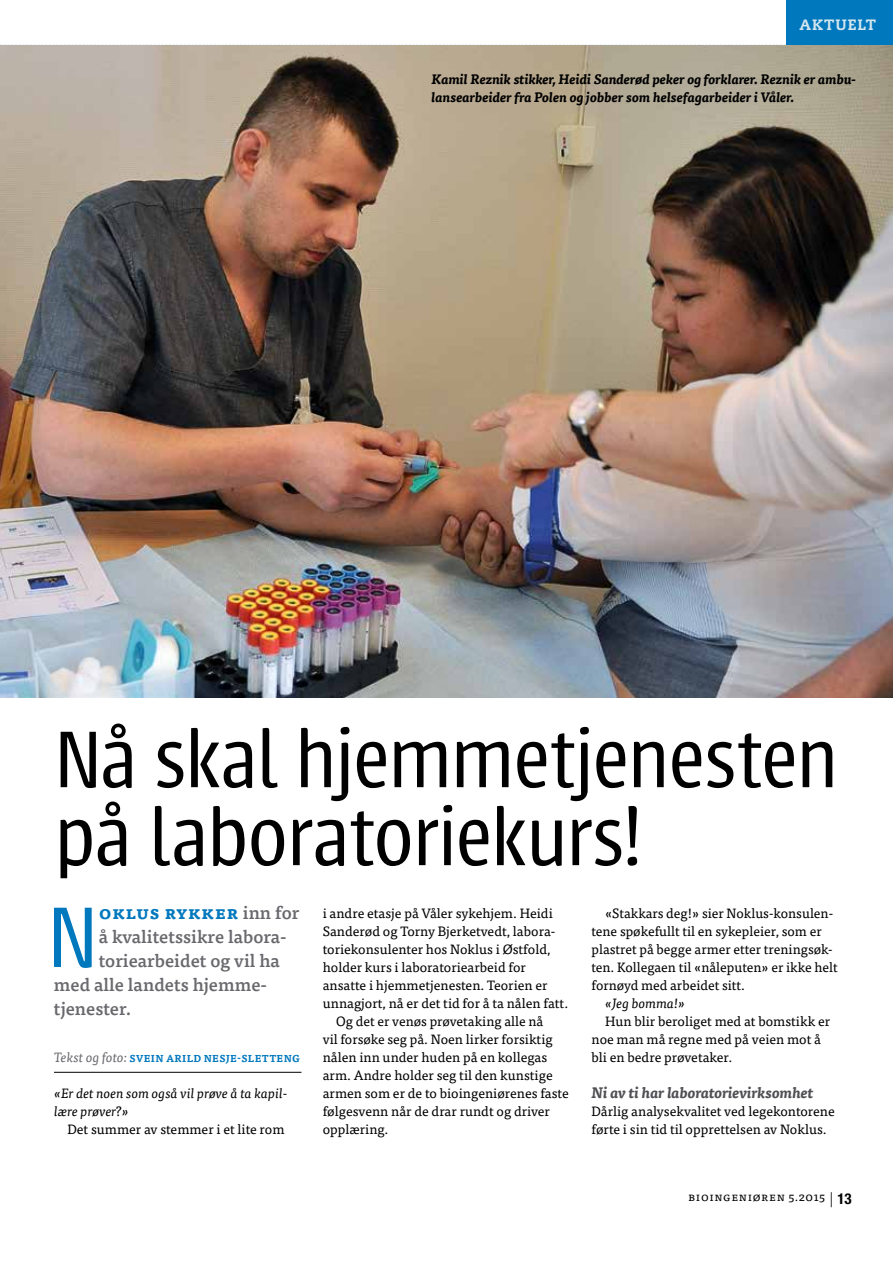
<style>
.page{position:relative;width:893px;height:1263px;background:#fff}
.page>*{position:absolute;margin:0;border:0;box-sizing:border-box;transform-origin:0 0}
.t1{font:300 94.65px "Urbana";color:#0078be}
.t2{font:300 88.5px/78px "Urbana";letter-spacing:-.02em;color:#000}
.t3{font:500 18px "Tisa Pro";color:#69686d}
.t4{font:700 18px "Tisa Pro";letter-spacing:.02em;color:#0078be}
.t5{font:italic 700 15px "Tisa Pro";color:#504f54}
.t6{font:800 15px "Caecilia LT Std";letter-spacing:.065em;color:#d3e5ef}
.t7{font:13.5px/18px "Tisa Pro";color:#000}
.t8{font:italic 700 13.5px/18px "Tisa Pro";color:#000}
.t9{font:italic 13.5px/18px "Tisa Pro";color:#000}
.t10{font:12px "Tisa Pro";letter-spacing:.05em;color:#000}
.t11{font:700 9.9px "Tisa Pro";letter-spacing:.03em;color:#0078be}
.s1{font-weight:500;color:#69686d}
.s2{font-weight:400;font-style:italic;font-size:13.5px;color:#69686d}
.s3{font-family:"Helvetica Neue LT Pro";font-weight:300;font-size:15px}
.s4{font-family:"Helvetica Neue LT Pro";font-weight:700;font-stretch:condensed;font-size:15px}
</style>
<div class="page">
<svg style="left:0;top:45px;width:787px;height:1px"></svg>
<div style="left:787px;top:0;width:106px;height:46px;background:#0078be"></div>
<hr style="left:54px;top:1072px;width:247px;height:1px;background:#000">
<img style="left:0;top:46px;width:893px;height:651px">
<p class="t6" style="left:799px;top:15px;width:78px">AKTUELT</p>
<p class="t8" style="left:432px;top:70px;width:426px">Kamil Reznik stikker, Heidi Sanderød peker og forklarer. Reznik er ambu&shy;lansearbeider fra Polen og jobber som helsefagarbeider i Våler.</p>
<h2 class="t2" style="left:54px;top:721px;width:786px">Nå skal hjemmetjenesten på laboratoriekurs!</h2>
<h1 class="t1" style="left:47px;top:888px;width:53px">N</h1>
<h3 class="t4" style="left:99px;top:898px;width:202px">oklus rykker <span class="s1">inn for</span></h3>
<p class="t7" style="left:323px;top:903px;width:232px">i andre etasje på Våler sykehjem. Heidi</p>
<p class="t7" style="left:323px;top:921px;width:233px">Sanderød og Torny Bjerketvedt, labora-</p>
<p class="t7" style="left:323px;top:939px;width:229px">toriekonsulenter hos Noklus i Østfold,</p>
<p class="t7" style="left:323px;top:957px;width:205px">holder kurs i laboratoriearbeid for</p>
<p class="t7" style="left:323px;top:975px;width:226px">ansatte i hjemmetjenesten. Teorien er</p>
<p class="t7" style="left:323px;top:993px;width:247px">unnagjort, nå er det tid for å ta nålen fatt.</p>
<p class="t7" style="left:336px;top:1011px;width:209px">Og det er venøs prøvetaking alle nå</p>
<p class="t7" style="left:323px;top:1029px;width:231px">vil forsøke seg på. Noen lirker forsiktig</p>
<p class="t7" style="left:323px;top:1047px;width:226px">nålen inn under huden på en kollegas</p>
<p class="t7" style="left:323px;top:1065px;width:231px">arm. Andre holder seg til den kunstige</p>
<p class="t7" style="left:323px;top:1083px;width:248px">armen som er de to bioingeniørenes faste</p>
<p class="t7" style="left:323px;top:1101px;width:229px">følgesvenn når de drar rundt og driver</p>
<p class="t7" style="left:323px;top:1119px;width:67px">opplæring.</p>
<p class="t7" style="left:591px;top:903px;width:248px;text-indent:14px">«Stakkars deg!» sier Noklus-konsulen&shy;tene spøkefullt til en sykepleier, som er plastret på begge armer etter treningsøk&shy;ten. Kollegaen til «nåleputen» er ikke helt fornøyd med arbeidet sitt.</p>
<p class="t9" style="left:605px;top:994px;width:82px">«Jeg bomma!»</p>
<p class="t7" style="left:591px;top:1011px;width:240px;text-indent:14px">Hun blir beroliget med at bomstikk er noe man må regne med på veien mot å bli en bedre prøvetaker.</p>
<p class="t5" style="left:591px;top:1081px;width:224px">Ni av ti har laboratorievirksomhet</p>
<p class="t7" style="left:591px;top:1101px;width:245px">Dårlig analysekvalitet ved legekontorene førte i sin tid til opprettelsen av Noklus.</p>
<h3 class="t3" style="left:99px;top:923px;width:190px">å kvalitetssikre labora-</h3>
<h3 class="t3" style="left:99px;top:947px;width:183px">toriearbeidet og vil ha</h3>
<h3 class="t3" style="left:54px;top:971px;width:215px">med alle landets hjemme-</h3>
<h3 class="t3" style="left:54px;top:995px;width:79px">tjenester.</h3>
<p class="t11" style="left:54px;top:1050px;width:247px"><span class="s2">Tekst og foto:</span> SVEIN ARILD NESJE-SLETTENG</p>
<p class="t9" style="left:54px;top:1084px;width:235px">«Er det noen som også vil prøve å ta kapil&shy;lære prøver?»</p>
<p class="t7" style="left:68px;top:1119px;width:219px">Det summer av stemmer i et lite rom</p>
<p class="t10" style="left:688px;top:1188px;width:165px">Bioingeniøren 5.2015 <span class="s3">|</span> <span class="s4">13</span></p>
</div>
